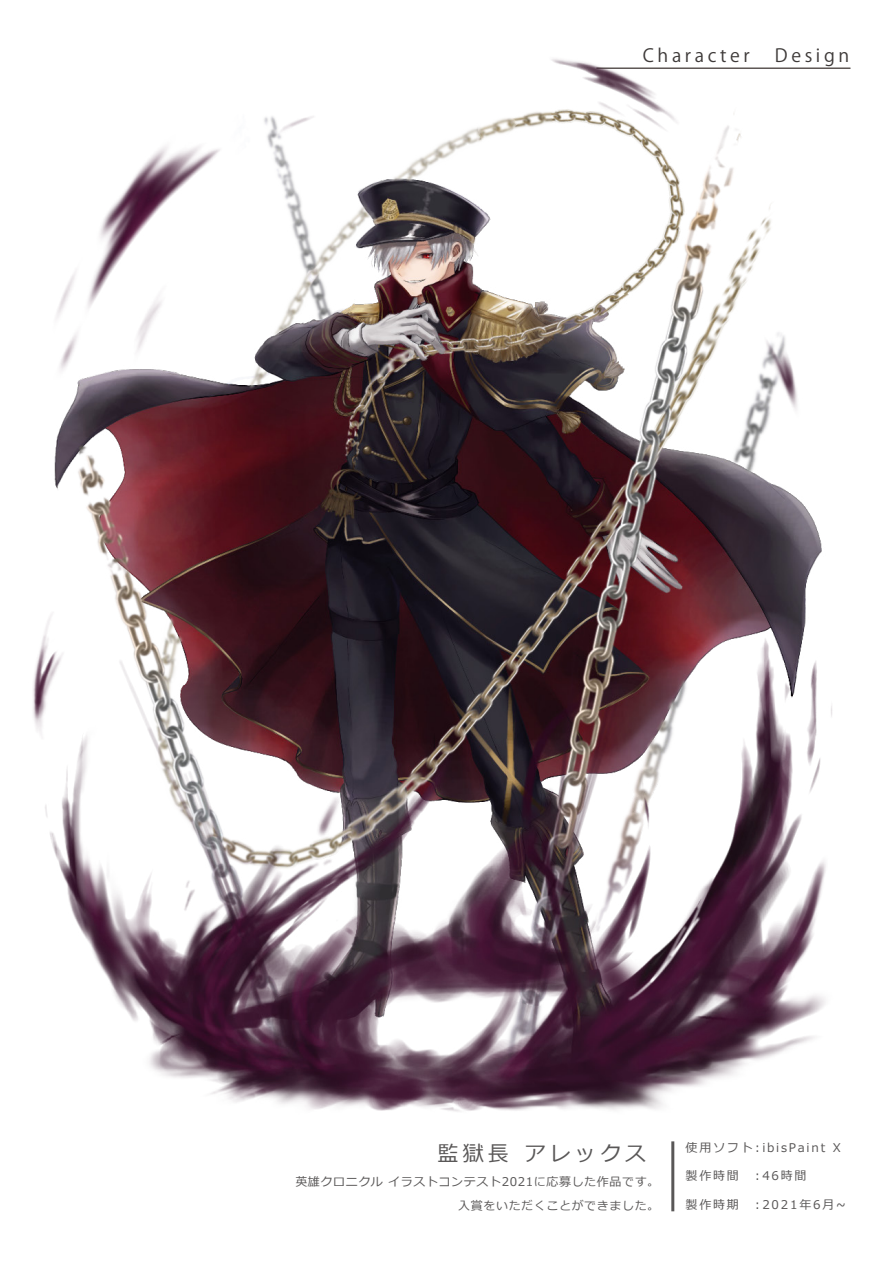
<style>
.page{position:relative;width:893px;height:1263px;background:#fff}
.page>*{position:absolute;margin:0;border:0;box-sizing:border-box;transform-origin:0 0}
.t1{font:21px "Meiryo";letter-spacing:.2em;color:#595757}
.t2{font:18px "Koz Go Pr 6 N";letter-spacing:.2em;color:#3e3a39}
.t3{font:12px/23.7px "Meiryo";letter-spacing:.05em;color:#595757;text-align:right}
.t4{font:12px "Meiryo";letter-spacing:.15em;color:#595757}
</style>
<div class="page">
<img style="left:33px;top:58px;width:818px;height:1138px">
<hr style="left:671px;top:1141px;width:3px;height:70px;background:#595757">
<h2 class="t2" style="left:643px;top:45px;width:208px">Character　Design</h2>
<h1 class="t1" style="left:438px;top:1138px;width:210px">監獄長 アレックス</h1>
<p class="t3" style="left:295px;top:1171px;width:365px">英雄クロニクル イラストコンテスト2021に応募した作品です。入賞をいただくことができました。</p>
<p class="t4" style="left:685px;top:1139px;width:157px">使用ソフト︓ibisPaint X</p>
<p class="t4" style="left:685px;top:1167px;width:123px">製作時間　︓46時間</p>
<p class="t4" style="left:685px;top:1196px;width:162px">製作時期　︓2021年6月~</p>
</div>
